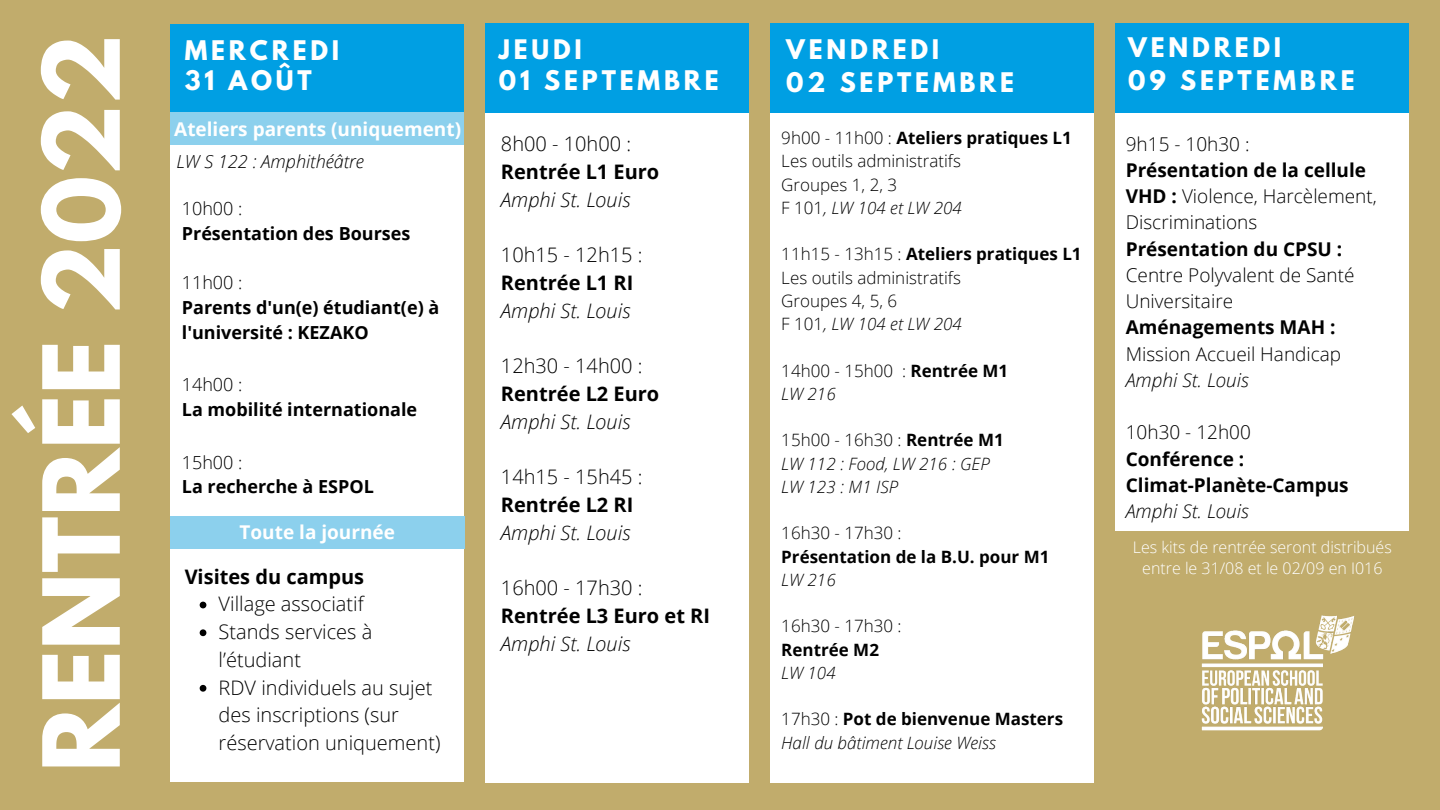
<style>
.page{position:relative;width:1440px;height:810px;background:#c1ac6c}
.page>*{position:absolute;margin:0;border:0;box-sizing:border-box;transform-origin:0 0}
.t1{font:700 94px "League Spartan";color:#fff}
.t2{font:700 24px "League Spartan";letter-spacing:.16em;color:#fff}
.t3{font:700 23.9px "League Spartan";letter-spacing:.16em;color:#fff}
.t4{font:300 20px/27.8px "Open Sans";color:#000}
.t5{font:700 20px "Open Sans";color:#000}
.t6{font:italic 300 20px "Open Sans";color:#000}
.t7{font:300 19px/26.2px "Open Sans";color:#000}
.t8{font:700 19px/26.2px "Open Sans";color:#000}
.t9{font:700 19px "Open Sans";color:#fff}
.t10{font:italic 300 19px "Open Sans";color:#000}
.t11{font:700 18px/24.8px "Open Sans";color:#000}
.t12{font:300 18px "Open Sans";color:#000}
.t13{font:italic 300 18px "Open Sans";color:#000}
.t14{font:300 17px/23.2px "Open Sans";color:#000}
.t15{font:italic 300 17px/23.2px "Open Sans";color:#000}
.t16{font:700 17px "Open Sans";color:#000}
.t17{font:300 16px/21.8px "Open Sans";color:#fff;text-align:center}
.s1{font-weight:700}
.s2{font-style:italic}
.s3{font-style:normal}
.s4{font-weight:700;font-style:normal}
</style>
<div class="page">
<div style="left:170px;top:68px;width:294px;height:714px;background:#fff"></div>
<div style="left:170px;top:24px;width:294px;height:88px;background:#009fe3"></div>
<div style="left:770px;top:84px;width:324px;height:699px;background:#fff"></div>
<div style="left:770px;top:23px;width:324px;height:90px;background:#009fe3"></div>
<div style="left:486px;top:84px;width:263px;height:699px;background:#fff"></div>
<div style="left:486px;top:23px;width:263px;height:90px;background:#009fe3"></div>
<div style="left:1115px;top:84px;width:294px;height:447px;background:#fff"></div>
<div style="left:1115px;top:23px;width:294px;height:90px;background:#009fe3"></div>
<div style="left:170px;top:112px;width:294px;height:33px;background:#8cd0ed"></div>
<div style="left:170px;top:516px;width:295px;height:33px;background:#8cd0ed"></div>
<img style="left:1201px;top:615px;width:154px;height:116px">
<svg style="left:200px;top:602px;width:6px;height:6px"></svg>
<svg style="left:200px;top:629px;width:6px;height:7px"></svg>
<svg style="left:200px;top:685px;width:6px;height:7px"></svg>
<h1 class="t1" style="left:35px;top:772px;width:740px;rotate:-90deg">RENTRÉE 2022</h1>
<h2 class="t2" style="left:185px;top:38px;width:156px">MERCREDI</h2>
<h3 class="t3" style="left:499px;top:38px;width:85px">JEUDI</h3>
<h2 class="t2" style="left:786px;top:38px;width:155px">VENDREDI</h2>
<h2 class="t2" style="left:1128px;top:35px;width:155px">VENDREDI</h2>
<h2 class="t2" style="left:185px;top:69px;width:129px">31 AOÛT</h2>
<h2 class="t2" style="left:499px;top:69px;width:221px">01 SEPTEMBRE</h2>
<h2 class="t2" style="left:786px;top:71px;width:229px">02 SEPTEMBRE</h2>
<h2 class="t2" style="left:1128px;top:69px;width:228px">09 SEPTEMBRE</h2>
<p class="t9" style="left:174px;top:115px;width:288px">Ateliers parents (uniquement)</p>
<p class="t13" style="left:177px;top:149px;width:189px">LW S 122 : Amphithéâtre</p>
<p class="t12" style="left:182px;top:196px;width:62px">10h00 :</p>
<p class="t11" style="left:182px;top:220px;width:230px">Présentation des Bourses</p>
<p class="t12" style="left:182px;top:270px;width:62px">11h00 :</p>
<p class="t11" style="left:182px;top:295px;width:259px">Parents d'un(e) étudiant(e) à l'université : KEZAKO</p>
<p class="t12" style="left:182px;top:372px;width:62px">14h00 :</p>
<p class="t11" style="left:182px;top:397px;width:237px">La mobilité internationale</p>
<p class="t12" style="left:182px;top:449px;width:62px">15h00 :</p>
<p class="t11" style="left:182px;top:474px;width:193px">La recherche à ESPOL</p>
<p class="t9" style="left:240px;top:518px;width:157px">Toute la journée</p>
<p class="t5" style="left:185px;top:562px;width:181px">Visites du campus</p>
<p class="t4" style="left:219px;top:590px;width:223px">Village associatif<br>Stands services à l’étudiant<br>RDV individuels au sujet des inscriptions (sur réservation uniquement)</p>
<p class="t4" style="left:501px;top:130px;width:132px">8h00 - 10h00 :</p>
<p class="t5" style="left:501px;top:158px;width:160px">Rentrée L1 Euro</p>
<p class="t6" style="left:501px;top:185px;width:131px">Amphi St. Louis</p>
<p class="t4" style="left:501px;top:241px;width:143px">10h15 - 12h15 :</p>
<p class="t5" style="left:501px;top:269px;width:134px">Rentrée L1 RI</p>
<p class="t6" style="left:501px;top:296px;width:131px">Amphi St. Louis</p>
<p class="t4" style="left:501px;top:352px;width:143px">12h30 - 14h00 :</p>
<p class="t5" style="left:501px;top:380px;width:160px">Rentrée L2 Euro</p>
<p class="t6" style="left:501px;top:407px;width:131px">Amphi St. Louis</p>
<p class="t4" style="left:501px;top:463px;width:143px">14h15 - 15h45 :</p>
<p class="t5" style="left:501px;top:491px;width:134px">Rentrée L2 RI</p>
<p class="t6" style="left:501px;top:518px;width:131px">Amphi St. Louis</p>
<p class="t4" style="left:501px;top:574px;width:143px">16h00 - 17h30 :</p>
<p class="t5" style="left:501px;top:602px;width:211px">Rentrée L3 Euro et RI</p>
<p class="t6" style="left:501px;top:629px;width:131px">Amphi St. Louis</p>
<p class="t14" style="left:781px;top:126px;width:292px">9h00 - 11h00 : <span class="s1">Ateliers pratiques L1<br></span>Les outils administratifs<br>Groupes 1, 2, 3<br>F 101<span class="s2">, LW 104 et LW 204</span></p>
<p class="t14" style="left:781px;top:242px;width:302px">11h15 - 13h15 : <span class="s1">Ateliers pratiques L1<br></span>Les outils administratifs<br>Groupes 4, 5, 6<br>F 101<span class="s2">, LW 104 et LW 204</span></p>
<p class="t14" style="left:781px;top:359px;width:228px">14h00 - 15h00 : <span class="s1">Rentrée M1<br></span><span class="s2">LW 216</span></p>
<p class="t15" style="left:781px;top:428px;width:224px"><span class="s3">15h00 - 16h30 :</span> <span class="s4">Rentrée M1<br></span>LW 112 : Food, LW 216 : GEP<br>LW 123 : M1 ISP</p>
<p class="t14" style="left:781px;top:521px;width:122px">16h30 - 17h30 :</p>
<p class="t16" style="left:781px;top:545px;width:270px">Présentation de la B.U. pour M1</p>
<p class="t15" style="left:781px;top:568px;width:56px">LW 216</p>
<p class="t14" style="left:781px;top:614px;width:122px">16h30 - 17h30 :</p>
<p class="t16" style="left:781px;top:638px;width:99px">Rentrée M2</p>
<p class="t15" style="left:781px;top:661px;width:56px">LW 104</p>
<p class="t15" style="left:781px;top:707px;width:283px"><span class="s3">17h30 :</span> <span class="s4">Pot de bienvenue Masters<br></span>Hall du bâtiment Louise Weiss</p>
<p class="t7" style="left:1126px;top:130px;width:125px">9h15 - 10h30 :</p>
<p class="t7" style="left:1126px;top:156px;width:253px"><span class="s1">Présentation de la cellule<br>VHD :</span> Violence, Harcèlement,<br>Discriminations</p>
<p class="t8" style="left:1126px;top:235px;width:218px">Présentation du CPSU :</p>
<p class="t7" style="left:1126px;top:261px;width:230px">Centre Polyvalent de Santé<br>Universitaire</p>
<p class="t8" style="left:1126px;top:314px;width:211px">Aménagements MAH :</p>
<p class="t7" style="left:1126px;top:340px;width:217px">Mission Accueil Handicap</p>
<p class="t10" style="left:1126px;top:367px;width:125px">Amphi St. Louis</p>
<p class="t7" style="left:1126px;top:419px;width:127px">10h30 - 12h00</p>
<p class="t8" style="left:1126px;top:445px;width:224px">Conférence :<br>Climat-Planète-Campus</p>
<p class="t10" style="left:1126px;top:498px;width:125px">Amphi St. Louis</p>
<p class="t17" style="left:1133px;top:536px;width:260px">Les kits de rentrée seront distribués entre le 31/08 et le 02/09 en I016</p>
</div>
